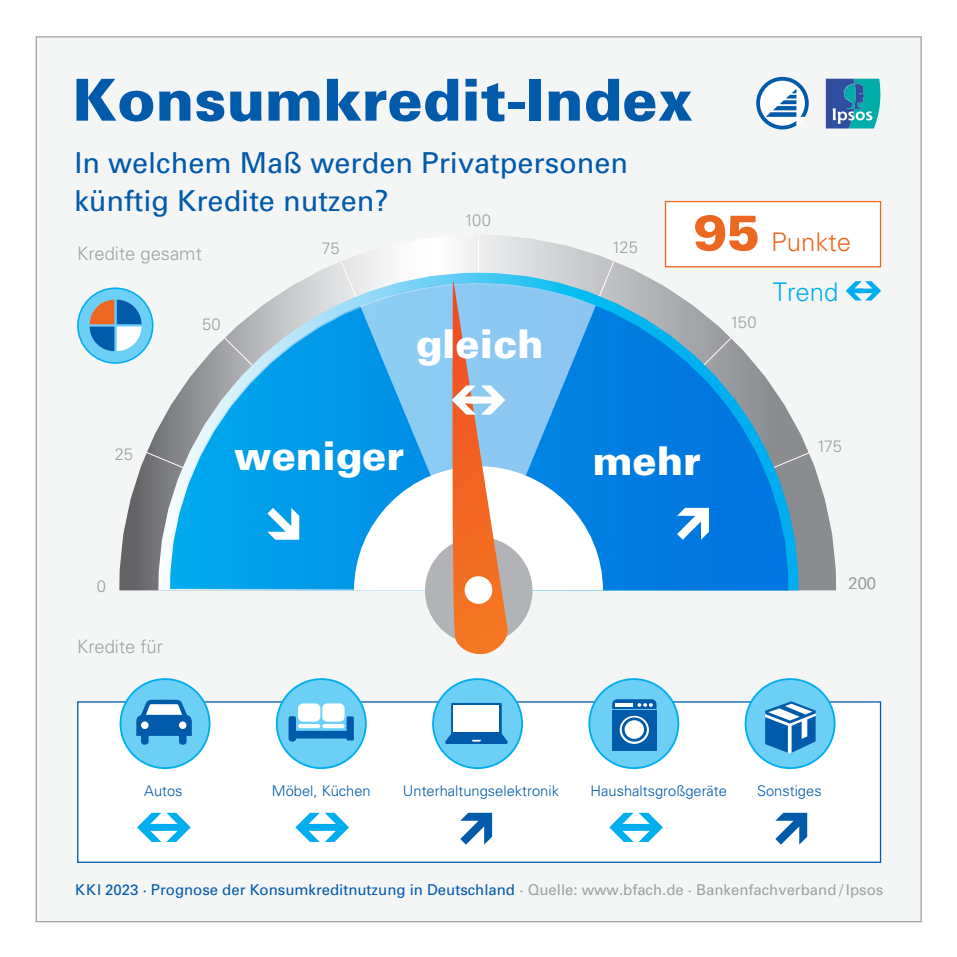
<style>
.page{position:relative;width:957px;height:957px;background:#fff}
.page>*{position:absolute;margin:0;border:0;box-sizing:border-box;transform-origin:0 0}
.t1{font:900 58px "Univers";color:#015aaa}
.t2{font:900 50px "Univers";color:#ed6721}
.t3{font:900 39.75px "Univers";color:#fff}
.t4{font:29px/37.5px "Univers";color:#015aaa}
.t5{font:300 25.75px "Univers";color:#ed6721}
.t6{font:300 25.75px "Univers";color:#00aeef}
.t7{font:300 18.5px "Univers";color:#a0a1a5}
.t8{font:300 16.5px "Univers";color:#a0a1a5}
.t9{font:15px "Univers";color:#015aaa}
.t10{font:300 14.75px "Univers";color:#015aaa}
.s1{color:#a0a1a5}
</style>
<div class="page">
<div style="left:36px;top:36px;width:885px;height:886px;background:#f4f5f5;border:1px solid #a0a1a5"></div>
<div style="left:77px;top:701px;width:804px;height:162px;background:#fff;border:1px solid #015aaa"></div>
<div style="left:120px;top:679px;width:89px;height:89px;background:#6bcff6;border-radius:50%"></div>
<div style="left:120px;top:678px;width:90px;height:91px;border:2px solid #00aeef;border-radius:50%"></div>
<svg style="left:136px;top:699px;width:56px;height:45px"></svg>
<div style="left:179px;top:721px;width:7px;height:8px;background:#fff;border-radius:50%"></div>
<div style="left:141px;top:721px;width:8px;height:8px;background:#fff;border-radius:50%"></div>
<div style="left:745px;top:679px;width:89px;height:89px;background:#6bcff6;border-radius:50%"></div>
<div style="left:744px;top:678px;width:91px;height:91px;border:2px solid #00aeef;border-radius:50%"></div>
<svg style="left:765px;top:701px;width:50px;height:52px"></svg>
<div style="left:589px;top:679px;width:89px;height:89px;background:#6bcff6;border-radius:50%"></div>
<div style="left:588px;top:678px;width:91px;height:91px;border:2px solid #00aeef;border-radius:50%"></div>
<div style="left:612px;top:710px;width:44px;height:40px;background:#015aaa"></div>
<svg style="left:620px;top:716px;width:29px;height:28px"></svg>
<div style="left:624px;top:720px;width:20px;height:19px;background:#fff;border-radius:50%"></div>
<svg style="left:612px;top:699px;width:44px;height:10px"></svg>
<hr style="left:615px;top:703px;width:18px;height:4px;background:#fff">
<div style="left:433px;top:679px;width:89px;height:89px;background:#6bcff6;border-radius:50%"></div>
<svg style="left:432px;top:703px;width:91px;height:41px"></svg>
<div style="left:277px;top:679px;width:89px;height:89px;background:#6bcff6;border-radius:50%"></div>
<div style="left:276px;top:678px;width:91px;height:91px;border:2px solid #00aeef;border-radius:50%"></div>
<div style="left:298px;top:703px;width:22px;height:18px;background:#fff;border-radius:5px"></div>
<div style="left:322px;top:703px;width:22px;height:18px;background:#fff;border-radius:5px"></div>
<div style="left:289px;top:716px;width:7px;height:26px;background:#015aaa;border-radius:4px"></div>
<svg style="left:289px;top:716px;width:65px;height:24px"></svg>
<div style="left:78px;top:288px;width:75px;height:75px;background:#6bcff6;border-radius:50%"></div>
<div style="left:77px;top:287px;width:76px;height:77px;border:2px solid #00aeef;border-radius:50%"></div>
<svg style="left:90px;top:300px;width:29px;height:51px"></svg>
<svg style="left:119px;top:234px;width:718px;height:357px"></svg>
<div style="left:799px;top:452px;width:11px;height:139px;background:#8a8c8f"></div>
<svg style="left:341px;top:261px;width:136px;height:11px"></svg>
<hr style="left:477px;top:235px;width:2px;height:355px;background:#fff">
<svg style="left:477px;top:260px;width:138px;height:12px"></svg>
<div style="left:145px;top:451px;width:13px;height:140px;background:#6f7073"></div>
<svg style="left:158px;top:272px;width:641px;height:319px"></svg>
<svg style="left:168px;top:282px;width:621px;height:309px;background:#41a1de"></svg>
<div style="left:665px;top:201px;width:216px;height:66px;background:#fff;border:1px solid #ed6721"></div>
<svg style="left:267px;top:508px;width:32px;height:32px"></svg>
<svg style="left:677px;top:508px;width:32px;height:32px"></svg>
<svg style="left:845px;top:281px;width:36px;height:19px"></svg>
<svg style="left:756px;top:77px;width:53px;height:52px"></svg>
<svg style="left:826px;top:79px;width:55px;height:49px;background:#368baf"></svg>
<svg style="left:137px;top:813px;width:54px;height:29px"></svg>
<svg style="left:775px;top:813px;width:32px;height:31px"></svg>
<svg style="left:460px;top:813px;width:32px;height:31px"></svg>
<svg style="left:354px;top:281px;width:249px;height:374px"></svg>
<svg style="left:295px;top:813px;width:54px;height:29px"></svg>
<svg style="left:609px;top:813px;width:54px;height:29px"></svg>
<p class="t1" style="left:72px;top:64px;width:622px">Konsumkredit-Index</p>
<p class="t4" style="left:74px;top:144px;width:555px">In welchem Maß werden Privatpersonen künftig Kredite nutzen?</p>
<p class="t8" style="left:464px;top:210px;width:28px">100</p>
<p class="t7" style="left:77px;top:243px;width:126px">Kredite gesamt</p>
<p class="t8" style="left:202px;top:314px;width:20px">50</p>
<p class="t8" style="left:321px;top:238px;width:20px">75</p>
<p class="t3" style="left:416px;top:319px;width:129px">gleich</p>
<p class="t8" style="left:612px;top:237px;width:27px">125</p>
<p class="t2" style="left:693px;top:201px;width:68px">95</p>
<p class="t8" style="left:730px;top:313px;width:28px">150</p>
<p class="t5" style="left:771px;top:226px;width:82px">Punkte</p>
<p class="t6" style="left:772px;top:276px;width:67px">Trend</p>
<p class="t8" style="left:115px;top:444px;width:20px">25</p>
<p class="t3" style="left:234px;top:431px;width:171px">weniger</p>
<p class="t3" style="left:593px;top:436px;width:110px">mehr</p>
<p class="t8" style="left:817px;top:436px;width:27px">175</p>
<p class="t8" style="left:97px;top:576px;width:11px">0</p>
<p class="t7" style="left:77px;top:635px;width:87px">Kredite für</p>
<p class="t8" style="left:848px;top:573px;width:29px">200</p>
<p class="t10" style="left:144px;top:782px;width:40px">Autos</p>
<p class="t10" style="left:403px;top:782px;width:158px">Unterhaltungselektronik</p>
<p class="t10" style="left:590px;top:782px;width:138px">Haushaltsgroßgeräte</p>
<p class="t10" style="left:757px;top:782px;width:66px">Sonstiges</p>
<p class="t10" style="left:272px;top:782px;width:100px">Möbel, Küchen</p>
<p class="t9" style="left:75px;top:881px;width:809px">KKI 2023 · Prognose der Konsumkreditnutzung in Deutschland <span class="s1">· Quelle: www.bfach.de · Bankenfachverband / Ipsos</span></p>
</div>
